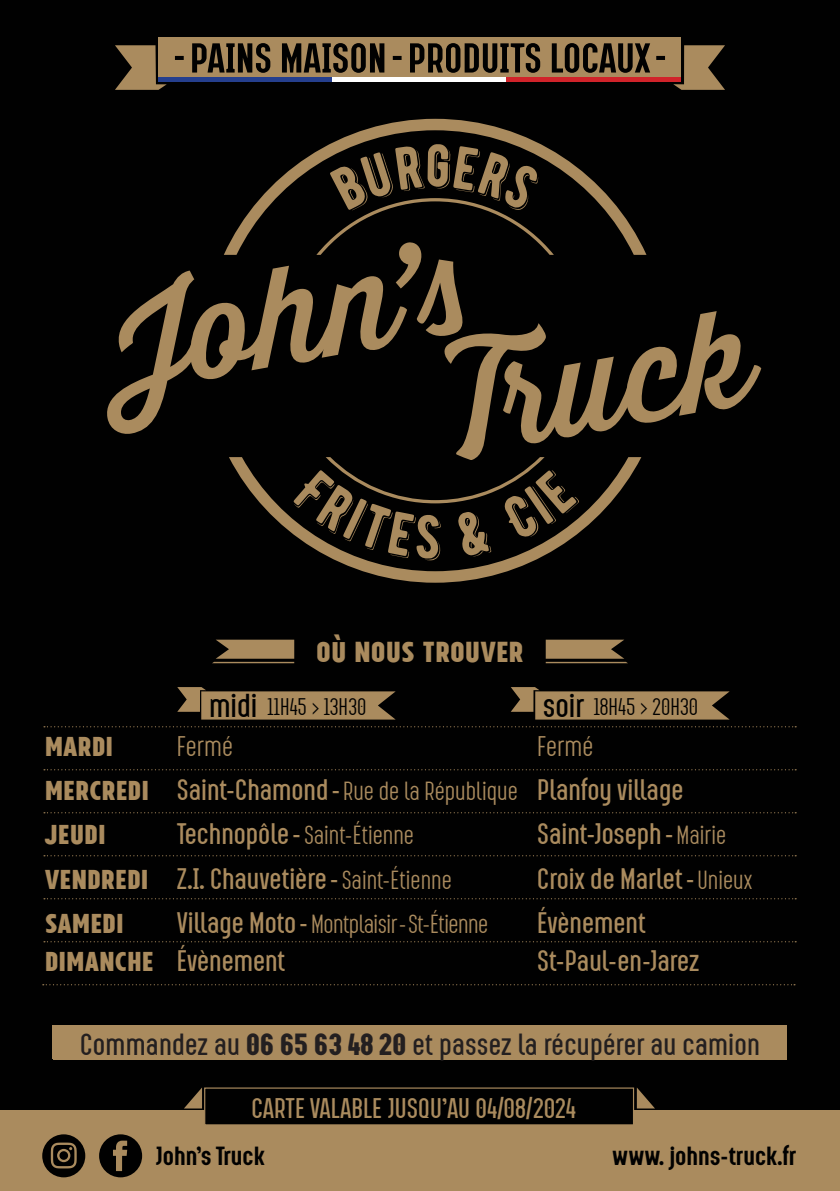
<style>
.page{position:relative;width:840px;height:1191px;background:#fff}
.page>*{position:absolute;margin:0;border:0;box-sizing:border-box;transform-origin:0 0}
.t1{font:36px "Tolyer Boldno.2";color:#aa8b5e}
.t2{font:34px "Tolyer Boldno.2";color:#aa8b5e}
.t3{font:500 condensed 28px "Augmento";letter-spacing:.01em;color:#231f20}
.t4{font:500 condensed 27.2px "Augmento";color:#aa8b5e}
.t5{font:500 condensed 26px "Augmento";letter-spacing:-.005em;color:#aa8b5e}
.t6{font:condensed 26px "Augmento";color:#aa8b5e}
.t7{font:500 condensed 24.6px "Augmento";letter-spacing:.01em;color:#231f20}
.t8{font:condensed 24px "Augmento";letter-spacing:-.02em;color:#aa8b5e}
.t9{font:700 condensed 24px "Augmento";color:#010101}
.t10{font:condensed 24px "Augmento";color:#aa8b5e}
.t11{font:condensed 22px "Augmento";color:#010101}
.s1{font-weight:500;font-size:30.4px}
.s2{font-family:"Tolyer Boldno.2";font-weight:400;font-stretch:normal;font-size:34px}
.s3{font-weight:400;font-size:24px}
.s4{font-weight:500;font-size:27.2px}
.s5{font-weight:900}
.s6{font-weight:700}
</style>
<div class="page">
<div style="left:0;top:0;width:839px;height:1191px;background:#010101"></div>
<div style="left:0;top:1110px;width:839px;height:81px;background:#aa8b5e"></div>
<div style="left:99px;top:1134px;width:43px;height:43px;background:#010101;border-radius:50%"></div>
<svg style="left:113px;top:1140px;width:14px;height:31px"></svg>
<div style="left:42px;top:1134px;width:43px;height:43px;background:#010101;border-radius:50%"></div>
<svg style="left:51px;top:1142px;width:26px;height:26px"></svg>
<svg style="left:212px;top:639px;width:82px;height:24px"></svg>
<svg style="left:545px;top:639px;width:82px;height:24px"></svg>
<div style="left:158px;top:37px;width:522px;height:44px;background:#aa8b5e"></div>
<svg style="left:673px;top:45px;width:51px;height:45px"></svg>
<svg style="left:115px;top:45px;width:52px;height:45px"></svg>
<svg style="left:175px;top:43px;width:489px;height:30px"></svg>
<svg style="left:44px;top:769px;width:751px;height:1px"></svg>
<svg style="left:44px;top:726px;width:751px;height:1px"></svg>
<svg style="left:44px;top:855px;width:751px;height:1px"></svg>
<svg style="left:44px;top:941px;width:751px;height:1px"></svg>
<svg style="left:44px;top:812px;width:751px;height:1px"></svg>
<svg style="left:44px;top:898px;width:751px;height:1px"></svg>
<svg style="left:43px;top:984px;width:751px;height:1px"></svg>
<svg style="left:511px;top:687px;width:218px;height:32px"></svg>
<svg style="left:177px;top:687px;width:218px;height:32px"></svg>
<div style="left:204px;top:1087px;width:429px;height:38px;background:#010101;border:1px solid #aa8b5e"></div>
<svg style="left:184px;top:1087px;width:18px;height:21px"></svg>
<svg style="left:636px;top:1088px;width:18px;height:20px"></svg>
<div style="left:53px;top:1025px;width:733px;height:34px;background:#aa8b5e"></div>
<hr style="left:158px;top:77px;width:174px;height:4px;background:#253f8e">
<hr style="left:332px;top:77px;width:174px;height:4px;background:#fff">
<hr style="left:506px;top:77px;width:174px;height:4px;background:#d1232a">
<svg style="left:330px;top:119px;width:210px;height:25px"></svg>
<svg style="left:335px;top:560px;width:200px;height:23px"></svg>
<svg style="left:107px;top:144px;width:653px;height:416px"></svg>
<h1 class="t1" style="left:316px;top:630px;width:209px">où nous trouver</h1>
<p class="t11" style="left:209px;top:694px;width:159px"><span class="s1">midi</span> 11H45 &gt; 13H30</p>
<p class="t11" style="left:542px;top:694px;width:157px"><span class="s1">soir</span> 18H45 &gt; 20H30</p>
<p class="t2" style="left:45px;top:726px;width:70px">MARDI</p>
<p class="t6" style="left:177px;top:731px;width:58px">Fermé</p>
<p class="t6" style="left:537px;top:731px;width:58px">Fermé</p>
<p class="t4" style="left:45px;top:774px;width:639px"><span class="s2">MERCREDI</span> Saint-Chamond - <span class="s3">Rue de la République</span> Planfoy village</p>
<p class="t2" style="left:45px;top:814px;width:62px">JEUDI</p>
<p class="t10" style="left:177px;top:821px;width:238px"><span class="s4">Technopôle -</span> Saint-Étienne</p>
<p class="t4" style="left:537px;top:818px;width:190px">Saint-Joseph - <span class="s3">Mairie</span></p>
<p class="t4" style="left:45px;top:862px;width:408px"><span class="s2">VENDREDI</span> Z.I. Chauvetière - <span class="s3">Saint-Étienne</span></p>
<p class="t4" style="left:537px;top:862px;width:216px">Croix de Marlet - <span class="s3">Unieux</span></p>
<p class="t2" style="left:45px;top:903px;width:80px">SAMEDI</p>
<p class="t8" style="left:177px;top:909px;width:313px"><span class="s4">Village Moto -</span> Montplaisir - St-Étienne</p>
<p class="t4" style="left:537px;top:906px;width:110px">Évènement</p>
<p class="t4" style="left:45px;top:945px;width:242px"><span class="s2">DIMANCHE</span> Évènement</p>
<p class="t4" style="left:537px;top:945px;width:163px">St-Paul-en-Jarez</p>
<p class="t3" style="left:80px;top:1027px;width:681px">Commandez au <span class="s5">06 65 63 48 20</span> et passez la récupérer au camion</p>
<p class="t7" style="left:64px;top:1028px;width:700px">Passez votre commande au <span class="s6">06 65 63 48 20</span> et passez la récupérer au camion</p>
<p class="t5" style="left:251px;top:1092px;width:325px">CARTE VALABLE JUSQU’AU 04/08/2024</p>
<p class="t9" style="left:156px;top:1142px;width:110px">John’s Truck</p>
<p class="t9" style="left:612px;top:1142px;width:185px">www. johns-truck.fr</p>
</div>
